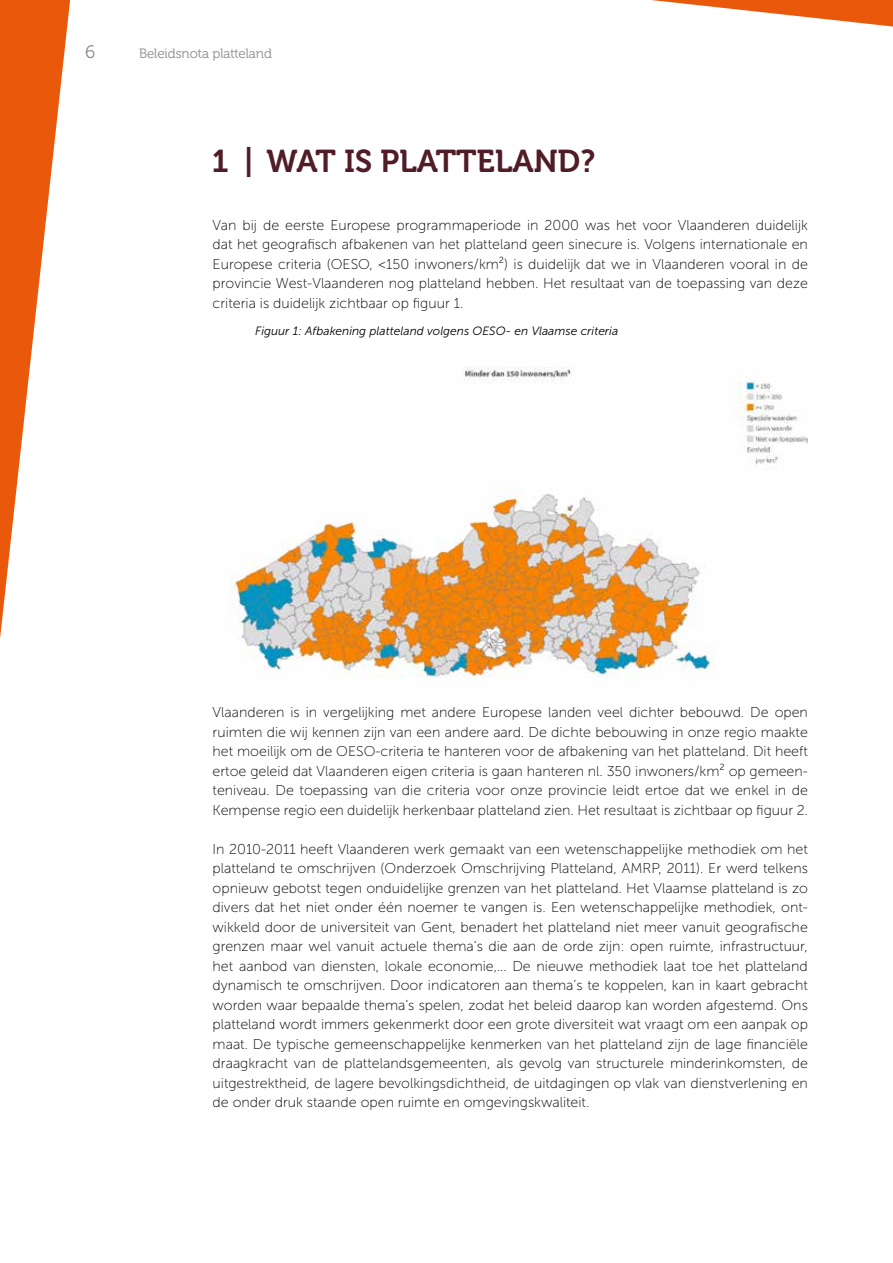
<style>
.page{position:relative;width:893px;height:1263px;background:#fff}
.page>*{position:absolute;margin:0;border:0;box-sizing:border-box;transform-origin:0 0}
.t1{font:31.5px "Museo Cyrl 700";color:#4f1c27}
.t2{font:18px "Museo Cyrl 300";color:#8b8b8a}
.t3{font:14.25px/19.5px "Museo Sans 100";color:#000;text-align:justify}
.t4{font:13.5px "Museo Cyrl 300";color:#8b8b8a}
.t5{font:italic 12px "Museo Sans 300";color:#000}
</style>
<div class="page">
<img style="left:229px;top:366px;width:579px;height:312px">
<svg style="left:651px;top:0;width:242px;height:27px"></svg>
<svg style="left:0;top:0;width:70px;height:638px"></svg>
<p class="t2" style="left:85px;top:42px;width:12px">6</p>
<p class="t4" style="left:139px;top:46px;width:134px">Beleidsnota platteland</p>
<h1 class="t1" style="left:213px;top:144px;width:384px">1 | WAT IS PLATTELAND?</h1>
<p class="t3" style="left:213px;top:215px;width:597px">Van bij de eerste Europese programmaperiode in 2000 was het voor Vlaanderen duidelijk dat het geografisch afbakenen van het platteland geen sinecure is. Volgens internationale en Europese criteria (OESO, &lt;150 inwoners/km²) is duidelijk dat we in Vlaanderen vooral in de provincie West-Vlaanderen nog platteland hebben. Het resultaat van de toepassing van deze criteria is duidelijk zichtbaar op figuur 1.</p>
<p class="t5" style="left:255px;top:325px;width:365px">Figuur 1: Afbakening platteland volgens OESO- en Vlaamse criteria</p>
<p class="t3" style="left:213px;top:703px;width:597px">Vlaanderen is in vergelijking met andere Europese landen veel dichter bebouwd. De open ruimten die wij kennen zijn van een andere aard. De dichte bebouwing in onze regio maakte het moeilijk om de OESO-criteria te hanteren voor de afbakening van het platteland. Dit heeft ertoe geleid dat Vlaanderen eigen criteria is gaan hanteren nl. 350 inwoners/km² op gemeen&shy;teniveau. De toepassing van die criteria voor onze provincie leidt ertoe dat we enkel in de Kempense regio een duidelijk herkenbaar platteland zien. Het resultaat is zichtbaar op figuur 2.</p>
<p class="t3" style="left:213px;top:839px;width:597px">In 2010-2011 heeft Vlaanderen werk gemaakt van een wetenschappelijke methodiek om het platteland te omschrijven (Onderzoek Omschrijving Platteland, AMRP, 2011). Er werd telkens opnieuw gebotst tegen onduidelijke grenzen van het platteland. Het Vlaamse platteland is zo divers dat het niet onder één noemer te vangen is. Een wetenschappelijke methodiek, ont&shy;wikkeld door de universiteit van Gent, benadert het platteland niet meer vanuit geografische grenzen maar wel vanuit actuele thema’s die aan de orde zijn: open ruimte, infrastructuur, het aanbod van diensten, lokale economie,… De nieuwe methodiek laat toe het platteland dynamisch te omschrijven. Door indicatoren aan thema’s te koppelen, kan in kaart gebracht worden waar bepaalde thema’s spelen, zodat het beleid daarop kan worden afgestemd. Ons platteland wordt immers gekenmerkt door een grote diversiteit wat vraagt om een aanpak op maat. De typische gemeenschappelijke kenmerken van het platteland zijn de lage financiële draagkracht van de plattelandsgemeenten, als gevolg van structurele minderinkomsten, de uitgestrektheid, de lagere bevolkingsdichtheid, de uitdagingen op vlak van dienstverlening en de onder druk staande open ruimte en omgevingskwaliteit.</p>
</div>
